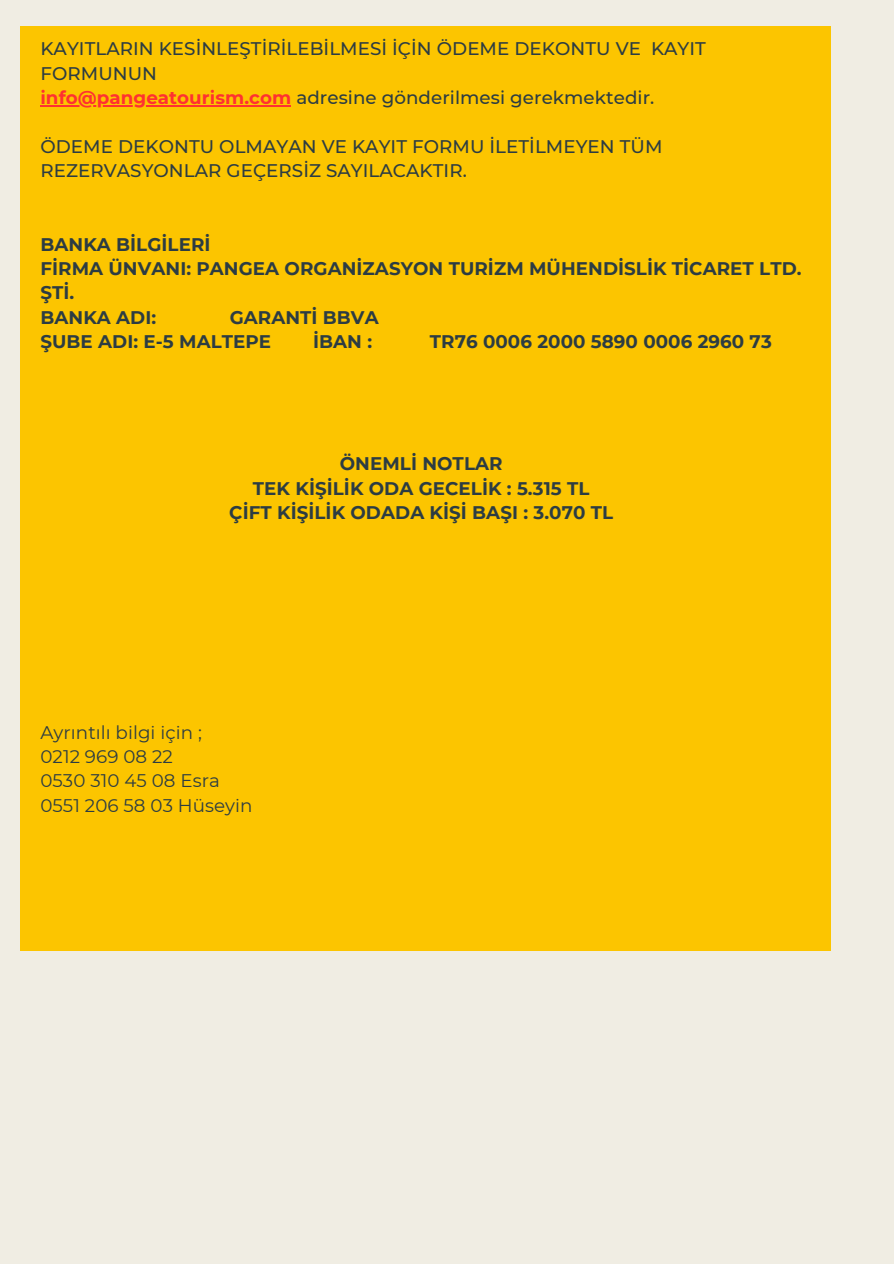
<style>
.page{position:relative;width:894px;height:1264px;background:#fff}
.page>*{position:absolute;margin:0;border:0;box-sizing:border-box;transform-origin:0 0}
.t1{font:700 18.3px/24.5px "Montserrat";letter-spacing:.005em;color:#2c3c43}
.t2{font:500 18.3px/24.5px "Montserrat";letter-spacing:.005em;color:#2c3c43}
.t3{font:18.3px/24.5px "Montserrat";letter-spacing:.005em;color:#2c3c43}
.s1{font-weight:700;color:#ff3131}
</style>
<div class="page">
<div style="left:0;top:0;width:893px;height:1263px;background:#f0ede3"></div>
<div style="left:20px;top:26px;width:810px;height:924px;background:#fcc500"></div>
<hr style="left:40px;top:105px;width:251px;height:1px;background:#ff3131">
<p class="t2" style="left:40px;top:36px;width:667px">KAYITLARIN KESİNLEŞTİRİLEBİLMESİ İÇİN ÖDEME DEKONTU VE KAYIT<br>FORMUNUN<br><span class="s1">info@pangeatourism.com</span> adresi ne gönderi lmesi gerekmektedi r.</p>
<p class="t2" style="left:40px;top:134px;width:623px">ÖDEME DEKONTU OLMAYAN VE KAYIT FORMU İLETİLMEYEN TÜM<br>REZERVASYONLAR GEÇERSİZ SAYILACAKTIR.</p>
<p class="t1" style="left:40px;top:232px;width:762px">BANKA BİLGİLERİ<br>FİRMA ÜNVANI: PANGEA ORGANİZASYON TURİZM MÜHENDİSLİK TİCARET LTD.<br>ŞTİ.<br>BANKA ADI:</p>
<p class="t1" style="left:40px;top:305px;width:339px;text-indent:189px">GARANTİ BBVA<br>ŞUBE ADI: E-5 MALTEPE</p>
<p class="t1" style="left:313px;top:329px;width:60px">İBAN :</p>
<p class="t1" style="left:430px;top:329px;width:343px">TR76 0006 2000 5890 0006 2960 73</p>
<p class="t1" style="left:229px;top:451px;width:385px;text-align:center">ÖNEMLİ NOTLAR<br>TEK KİŞİLİK ODA GECELİK : 5.315 TL<br>ÇİFT KİŞİLİK ODADA KİŞİ BAŞI : 3.070 TL</p>
<p class="t3" style="left:40px;top:719px;width:213px">Ayrıntılı bilgi için ;<br>0212 969 08 22<br>0530 310 45 08 Esra<br>0551 206 58 03 Hüseyi n</p>
</div>
